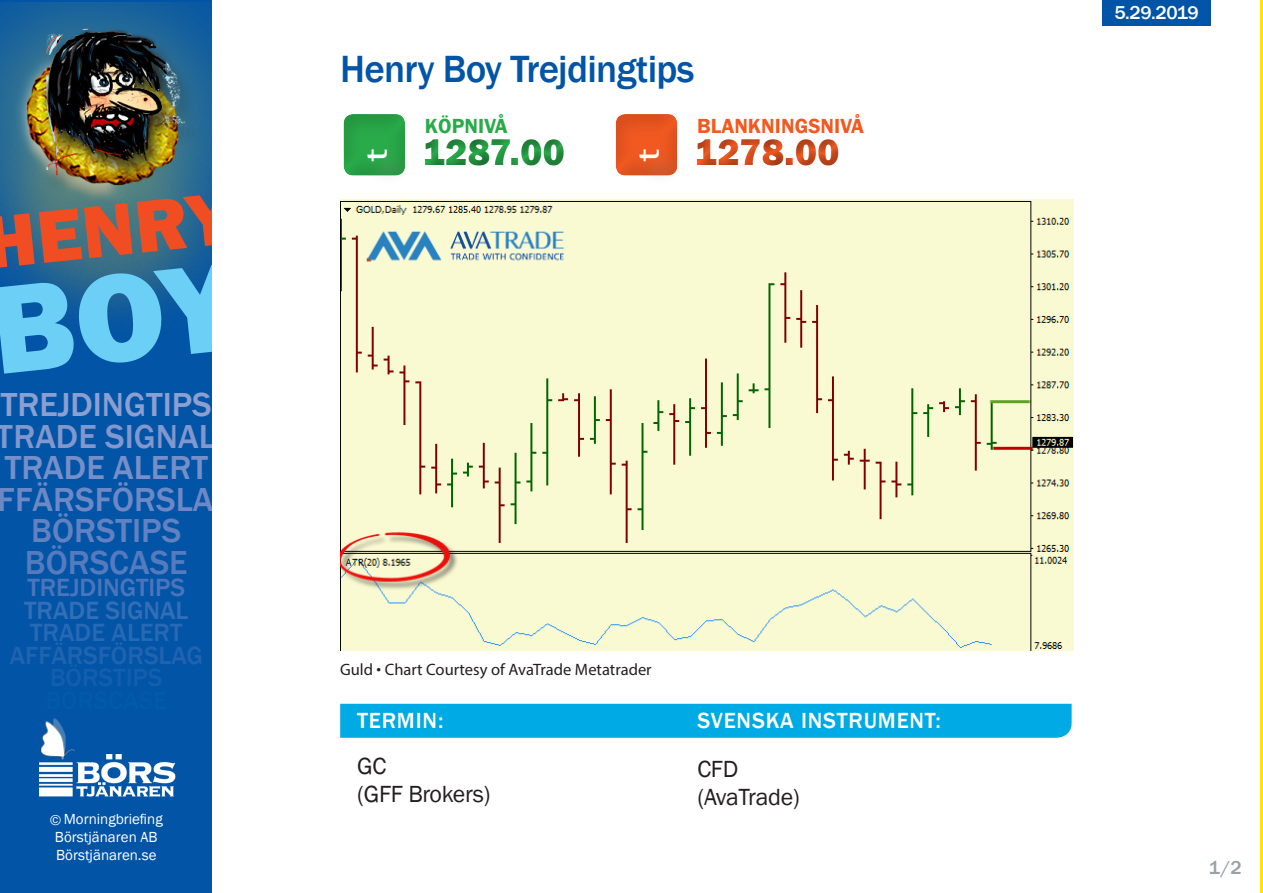
<style>
.page{position:relative;width:1263px;height:893px;background:#fff}
.page>*{position:absolute;margin:0;border:0;box-sizing:border-box;transform-origin:0 0}
.t1{font:800 76.35px "Franklin Gothic";color:#f04d22}
.t2{font:500 39px "Franklin Gothic";letter-spacing:-.02em;color:#0154a6}
.t3{font:800 38.4px "Franklin Gothic";color:#29ab4a}
.t4{font:800 38.4px "Franklin Gothic";color:#f15921}
.t5{font:500 34.2px "Franklin Gothic";color:#8b9fd1}
.t6{font:500 34.2px "Franklin Gothic";color:#6d88c5}
.t7{font:500 34.2px "Franklin Gothic";color:#8197cd}
.t8{font:500 34.2px "Franklin Gothic";color:#778fc8}
.t9{font:500 34.2px "Franklin Gothic";color:#6281c1}
.t10{font:500 34.2px "Franklin Gothic";color:#557bbe}
.t11{font:31.2px "Myriad Pro";color:#fff;scale:1.33 1}
.t12{font:500 25.65px "Franklin Gothic";color:#2064b1}
.t13{font:500 25.65px "Franklin Gothic";color:#4b75ba}
.t14{font:500 25.65px "Franklin Gothic";color:#326fb7}
.t15{font:500 25.65px "Franklin Gothic";color:#2769b4}
.t16{font:24px "Franklin Gothic";letter-spacing:-.015em;color:#231f20}
.t17{font:500 22.5px "Franklin Gothic";letter-spacing:.035em;color:#fff}
.t18{font:600 21px "Franklin Gothic";letter-spacing:.005em;color:#f15921}
.t19{font:600 21px "Franklin Gothic";letter-spacing:.005em;color:#29ab4a}
.rub{font:500 19.2px "Franklin Gothic";letter-spacing:-.02em;color:#fff}
.t20{font:500 19.2px "Franklin Gothic";color:#97a0a5}
.bildtext{font:16.5px "Myriad Pro";color:#231f20}
.t21{font:15px/18px "Franklin Gothic";color:#fff;text-align:center}
</style>
<div class="page">
<div style="left:340px;top:704px;width:731px;height:34px;background:#00abe5"></div>
<div style="left:343px;top:113px;width:64px;height:65px;background:#a49894;opacity:.3"></div>
<div style="left:366px;top:149px;width:47px;height:37px;background:#a49894;opacity:.5"></div>
<div style="left:615px;top:113px;width:65px;height:65px;background:#a49894;opacity:.3"></div>
<div style="left:638px;top:149px;width:47px;height:37px;background:#a49894;opacity:.5"></div>
<div style="left:1102px;top:0;width:109px;height:26px;background:#0154a6"></div>
<div style="left:0;top:0;width:213px;height:893px;background:#0154a6"></div>
<img style="left:39px;top:718px;width:137px;height:79px">
<img style="left:0;top:2px;width:213px;height:260px">
<div style="left:413px;top:126px;width:167px;height:54px;background:#231f20;opacity:.5"></div>
<div style="left:685px;top:126px;width:169px;height:54px;background:#231f20;opacity:.5"></div>
<hr style="left:1260px;top:0;width:3px;height:893px;background:#ffe601">
<img style="left:340px;top:200px;width:733px;height:451px">
<svg style="left:0;top:262px;width:213px;height:112px"></svg>
<h1 class="t1" style="left:-21px;top:194px;width:250px;rotate:-6deg">HENRY</h1>
<h3 class="t5" style="left:1px;top:384px;width:212px">TREJDINGTIPS</h3>
<h3 class="t7" style="left:-3px;top:415px;width:220px">TRADE SIGNAL</h3>
<h3 class="t8" style="left:5px;top:447px;width:205px">TRADE ALERT</h3>
<h3 class="t6" style="left:-2px;top:478px;width:239px">FFÄRSFÖRSLAG</h3>
<h3 class="t9" style="left:31px;top:510px;width:151px">BÖRSTIPS</h3>
<h3 class="t10" style="left:25px;top:541px;width:164px">BÖRSCASE</h3>
<h3 class="t13" style="left:27px;top:572px;width:159px">TREJDINGTIPS</h3>
<h3 class="t14" style="left:24px;top:594px;width:166px">TRADE SIGNAL</h3>
<h3 class="t15" style="left:30px;top:617px;width:154px">TRADE ALERT</h3>
<h3 class="t12" style="left:10px;top:639px;width:194px">AFFÄRSFÖRSLAG</h3>
<p class="t21" style="left:50px;top:810px;width:114px">© Morningbriefing<br>Börstjänaren AB<br>Börstjänaren.se</p>
<h2 class="t2" style="left:340px;top:44px;width:356px">Henry Boy Trejdingtips</h2>
<h3 class="t11" style="left:357px;top:162px;width:12px;rotate:-90deg">t</h3>
<h3 class="t19" style="left:425px;top:113px;width:84px">KÖPNIVÅ</h3>
<h3 class="t18" style="left:697px;top:113px;width:168px">BLANKNINGSNIVÅ</h3>
<h3 class="t3" style="left:422px;top:127px;width:144px">1287.00</h3>
<h3 class="t4" style="left:694px;top:127px;width:147px">1278.00</h3>
<h3 class="t11" style="left:629px;top:162px;width:12px;rotate:-90deg">t</h3>
<p class="bildtext" style="left:340px;top:659px;width:313px">Guld • Chart Courtesy of AvaTrade Metatrader</p>
<h3 class="t17" style="left:357px;top:707px;width:88px">TERMIN:</h3>
<h3 class="t17" style="left:697px;top:707px;width:245px">SVENSKA INSTRUMENT:</h3>
<p class="t16" style="left:357px;top:751px;width:31px">GC</p>
<p class="t16" style="left:357px;top:779px;width:135px">(GFF Brokers)</p>
<p class="t16" style="left:697px;top:754px;width:42px">CFD</p>
<p class="t16" style="left:697px;top:782px;width:104px">(AvaTrade)</p>
<p class="rub" style="left:1114px;top:0;width:86px">5.29.2019</p>
<p class="t20" style="left:1209px;top:856px;width:35px">1/2</p>
</div>
